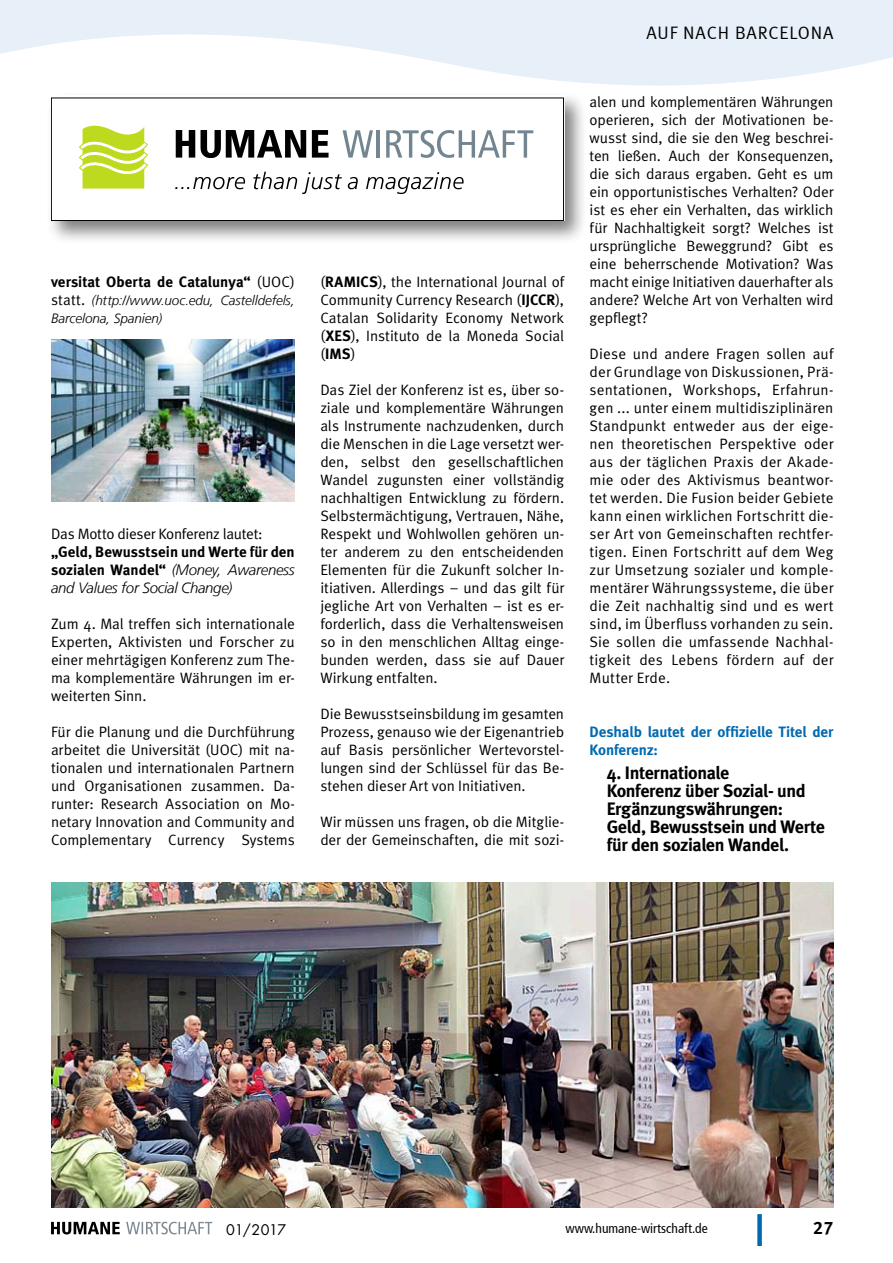
<style>
.page{position:relative;width:893px;height:1263px;background:#fff}
.page>*{position:absolute;margin:0;border:0;box-sizing:border-box;transform-origin:0 0}
.Zwischenüberschrift{font:700 18px/18px "Meta";letter-spacing:-.02em;color:#000}
.t1{font:18px "Meta Normal LF";letter-spacing:.05em;color:#000}
.t2{font:18px "Meta Bold LF";color:#000}
.Fließtext_Meta_Norma{font:15px/18px "Meta Normal";letter-spacing:-.005em;color:#000;text-align:justify}
.Fließtext_Meta_Norma-2{font:700 15px/18px "Meta";letter-spacing:.005em;color:#000;text-align:justify}
.Fließtext_Meta_Norma-3{font:700 15px/18px "Meta";letter-spacing:-.005em;color:#006ab0}
.t3{font:14.25px "Futura";letter-spacing:-.025em;color:#000}
.Fließtext_Meta_Norma-4{font:italic 300 13.5px/18px "Frutiger LT";letter-spacing:-.005em;color:#000}
.t4{font:condensed 13.5px "Frutiger 57";color:#000}
.s1{font-family:"Meta Normal";font-weight:400}
.s2{font-family:"Meta Normal";font-weight:400;font-style:normal;font-size:15px}
.s3{font-family:"Frutiger LT";font-weight:300;font-style:italic}
.s4{font-family:"Meta";font-weight:700}
</style>
<div class="page">
<div style="left:757px;top:1214px;width:5px;height:32px;background:#006ab0"></div>
<svg style="left:51px;top:1222px;width:69px;height:12px"></svg>
<svg style="left:126px;top:1222px;width:86px;height:12px"></svg>
<div style="left:46px;top:90px;width:541px;height:154px;background:#000;opacity:.5"></div>
<div style="left:51px;top:96px;width:513px;height:125px;background:#fff"></div>
<img style="left:51px;top:339px;width:244px;height:162px">
<img style="left:51px;top:882px;width:782px;height:326px">
<svg style="left:79px;top:125px;width:69px;height:64px"></svg>
<svg style="left:175px;top:177px;width:70px;height:12px"></svg>
<svg style="left:253px;top:172px;width:89px;height:22px"></svg>
<svg style="left:348px;top:177px;width:10px;height:12px"></svg>
<svg style="left:366px;top:172px;width:98px;height:22px"></svg>
<svg style="left:176px;top:130px;width:19px;height:28px"></svg>
<svg style="left:201px;top:130px;width:105px;height:28px"></svg>
<svg style="left:312px;top:130px;width:17px;height:28px"></svg>
<svg style="left:343px;top:130px;width:30px;height:28px"></svg>
<hr style="left:376px;top:130px;width:4px;height:28px;background:#738590">
<svg style="left:386px;top:130px;width:147px;height:28px"></svg>
<div style="left:51px;top:98px;width:513px;height:123px;border:1px solid #000"></div>
<svg style="left:0;top:0;width:893px;height:94px;fill:#e7eff9"></svg>
<p class="Fließtext_Meta_Norma-2" style="left:51px;top:273px;width:245px">versitat Oberta de Catalunya“ <span class="s1">(UOC)</span></p>
<p class="Fließtext_Meta_Norma-4" style="left:51px;top:292px;width:245px"><span class="s2">statt.</span> (http://www.uoc.edu, Castelldefels,<br>Barcelona, Spanien)</p>
<p class="Fließtext_Meta_Norma" style="left:51px;top:525px;width:213px">Das Motto dieser Konferenz lautet:</p>
<p class="Fließtext_Meta_Norma-2" style="left:51px;top:543px;width:245px">„Geld, Bewusstsein und Werte für den sozialen Wandel“ <span class="s3">(Money, Awareness and Values for Social Change)</span></p>
<p class="Fließtext_Meta_Norma" style="left:51px;top:615px;width:245px">Zum 4. Mal treffen sich internationale Experten, Aktivisten und Forscher zu einer mehrtägigen Konferenz zum The&shy;ma komplementäre Währungen im er&shy;weiterten Sinn.</p>
<p class="Fließtext_Meta_Norma" style="left:51px;top:723px;width:245px">Für die Planung und die Durchführung arbeitet die Universität (UOC) mit na&shy;tionalen und internationalen Partnern und Organisationen zusammen. Da&shy;runter: Research Association on Mo&shy;netary Innovation and Community and Complementary Currency Systems</p>
<p class="Fließtext_Meta_Norma" style="left:320px;top:273px;width:245px">(<span class="s4">RAMICS</span>), the International Journal of Community Currency Research (<span class="s4">IJCCR</span>), Catalan Solidarity Economy Network (<span class="s4">XES</span>), Instituto de la Moneda Social (<span class="s4">IMS</span>)</p>
<p class="Fließtext_Meta_Norma" style="left:320px;top:381px;width:245px">Das Ziel der Konferenz ist es, über so&shy;ziale und komplementäre Währungen als Instrumente nachzudenken, durch die Menschen in die Lage versetzt wer&shy;den, selbst den gesellschaftlichen Wandel zugunsten einer vollständig nachhaltigen Entwicklung zu fördern.<br>Selbstermächtigung, Vertrauen, Nähe, Respekt und Wohlwollen gehören un&shy;ter anderem zu den entscheidenden Elementen für die Zukunft solcher In&shy;itiativen. Allerdings – und das gilt für jegliche Art von Verhalten – ist es er&shy;forderlich, dass die Verhaltensweisen so in den menschlichen Alltag einge&shy;bunden werden, dass sie auf Dauer Wirkung entfalten.</p>
<p class="Fließtext_Meta_Norma" style="left:320px;top:705px;width:245px">Die Bewusstseinsbildung im gesamten Prozess, genauso wie der Eigenantrieb auf Basis persönlicher Wertevorstel&shy;lungen sind der Schlüssel für das Be&shy;stehen dieser Art von Initiativen.</p>
<p class="Fließtext_Meta_Norma" style="left:320px;top:813px;width:245px">Wir müssen uns fragen, ob die Mitglie&shy;der der Gemeinschaften, die mit sozi-</p>
<p class="t1" style="left:646px;top:22px;width:188px">AUF NACH BARCELONA</p>
<p class="Fließtext_Meta_Norma" style="left:590px;top:93px;width:245px">alen und komplementären Währungen operieren, sich der Motivationen be&shy;wusst sind, die sie den Weg beschrei&shy;ten ließen. Auch der Konsequenzen, die sich daraus ergaben. Geht es um ein opportunistisches Verhalten? Oder ist es eher ein Verhalten, das wirklich für Nachhaltigkeit sorgt? Welches ist ursprüngliche Beweggrund? Gibt es eine beherrschende Motivation? Was macht einige Initiativen dauerhafter als andere? Welche Art von Verhalten wird gepflegt?</p>
<p class="Fließtext_Meta_Norma" style="left:590px;top:345px;width:245px">Diese und andere Fragen sollen auf der Grundlage von Diskussionen, Prä&shy;sentationen, Workshops, Erfahrun&shy;gen ... unter einem multidisziplinären Standpunkt entweder aus der eige&shy;nen theoretischen Perspektive oder aus der täglichen Praxis der Akade&shy;mie oder des Aktivismus beantwor&shy;tet werden. Die Fusion beider Gebiete kann einen wirklichen Fortschritt die&shy;ser Art von Gemeinschaften rechtfer&shy;tigen. Einen Fortschritt auf dem Weg zur Umsetzung sozialer und komple&shy;mentärer Währungssysteme, die über die Zeit nachhaltig sind und es wert sind, im Überfluss vorhanden zu sein.<br>Sie sollen die umfassende Nachhal&shy;tigkeit des Lebens fördern auf der Mutter Erde.</p>
<p class="Fließtext_Meta_Norma-3" style="left:590px;top:723px;width:245px">Deshalb lautet der offizielle Titel der<br>Konferenz:</p>
<p class="Zwischenüberschrift" style="left:607px;top:764px;width:201px">4. Internationale<br>Konferenz über Sozial- und<br>Ergänzungswährungen:</p>
<p class="Zwischenüberschrift" style="left:607px;top:818px;width:220px">Geld, Bewusstsein und Werte für den sozialen Wandel.</p>
<p class="t3" style="left:226px;top:1220px;width:62px">01/2017</p>
<p class="t4" style="left:566px;top:1220px;width:144px">www.humane-wirtschaft.de</p>
<p class="t2" style="left:813px;top:1217px;width:22px">27</p>
</div>
